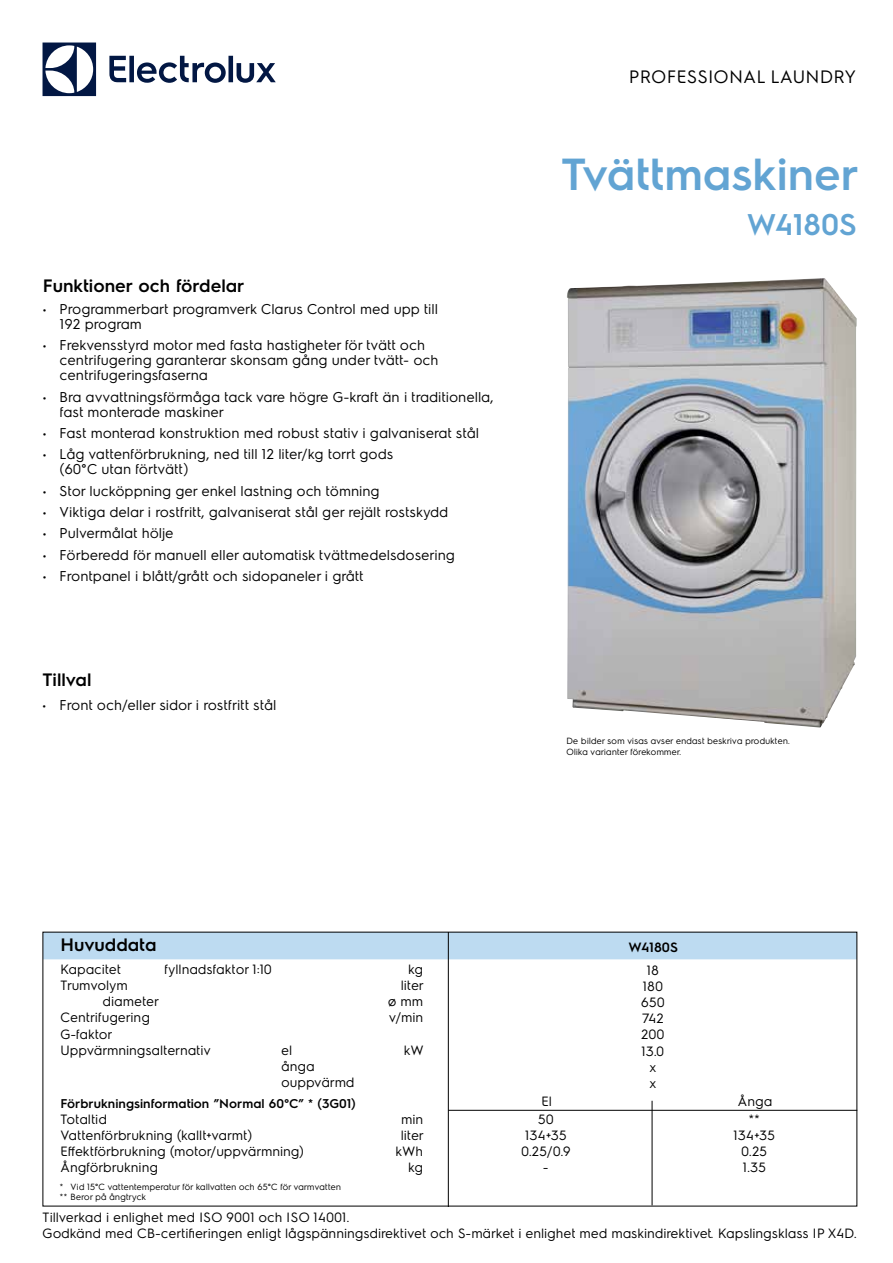
<style>
.page{position:relative;width:893px;height:1263px;background:#fff}
.page>*{position:absolute;margin:0;border:0;box-sizing:border-box;transform-origin:0 0}
.t1{font:600 45px "Electrolux Sans";color:#62a4d3}
.t2{font:600 30px "Electrolux Sans";color:#62a4d3}
.t3{font:600 18px "Electrolux Sans";color:#000}
.t4{font:18px "Electrolux Sans";color:#000}
.t5{font:14.25px/15px "Electrolux Sans";color:#000}
.t6{font:13.5px/16.2px "Electrolux Sans";color:#000}
.t7{font:600 13.5px "Electrolux Sans";color:#000}
.t8{font:600 12.75px "Electrolux Sans";color:#000}
.t9{font:9px/9.9px "Electrolux Sans";color:#000}
</style>
<div class="page">
<svg style="left:43px;top:43px;width:53px;height:53px"></svg>
<svg style="left:109px;top:56px;width:167px;height:27px"></svg>
<div style="left:45px;top:934px;width:810px;height:25px;background:#bddbf1"></div>
<hr style="left:448px;top:932px;width:1px;height:274px;background:#000">
<img style="left:567px;top:278px;width:290px;height:449px">
<hr style="left:448px;top:1110px;width:409px;height:1px;background:#000">
<hr style="left:652px;top:1101px;width:1px;height:104px;background:#000">
<p class="t4" style="left:629px;top:64px;width:229px">PROFESSIONAL LAUNDRY</p>
<p class="t3" style="left:43px;top:273px;width:203px">Funktioner och fördelar</p>
<p class="t5" style="left:60px;top:300px;width:380px;text-indent:-17px">• Programmerbart programverk Clarus Control med upp till<br>192 program</p>
<p class="t5" style="left:60px;top:337px;width:380px;text-indent:-17px">• Frekvensstyrd motor med fasta hastigheter för tvätt och centrifugering garanterar skonsam gång under tvätt- och centrifugeringsfaserna</p>
<p class="t5" style="left:60px;top:388px;width:435px;text-indent:-17px">• Bra avvattningsförmåga tack vare högre G-kraft än i traditionella, fast monterade maskiner</p>
<p class="t5" style="left:43px;top:424px;width:438px">• Fast monterad konstruktion med robust stativ i galvaniserat stål</p>
<p class="t5" style="left:60px;top:446px;width:335px;text-indent:-17px">• Låg vattenförbrukning, ned till 12 liter/kg torrt gods (60°C utan förtvätt)</p>
<p class="t5" style="left:43px;top:482px;width:338px">• Stor lucköppning ger enkel lastning och tömning</p>
<p class="t5" style="left:43px;top:504px;width:407px">• Viktiga delar i rostfritt, galvaniserat stål ger rejält rostskydd</p>
<p class="t5" style="left:43px;top:525px;width:133px">• Pulvermålat hölje</p>
<p class="t5" style="left:43px;top:546px;width:414px">• Förberedd för manuell eller automatisk tvättmedelsdosering</p>
<p class="t5" style="left:43px;top:568px;width:323px">• Frontpanel i blått/grått och sidopaneler i grått</p>
<p class="t3" style="left:43px;top:667px;width:50px">Tillval</p>
<p class="t5" style="left:43px;top:696px;width:236px">• Front och/eller sidor i rostfritt stål</p>
<h1 class="t1" style="left:561px;top:143px;width:300px">Tvättmaskiner</h1>
<h2 class="t2" style="left:747px;top:204px;width:111px">W4180S</h2>
<p class="t9" style="left:566px;top:735px;width:225px;line-height:10.8px">De bilder som visas avser endast beskriva produkten.<br>Olika varianter förekommer.</p>
<p class="t3" style="left:60px;top:932px;width:98px">Huvuddata</p>
<p class="t6" style="left:60px;top:960px;width:63px">Kapacitet</p>
<p class="t6" style="left:165px;top:960px;width:109px">fyllnadsfaktor 1:10</p>
<p class="t6" style="left:408px;top:960px;width:16px">kg</p>
<p class="t6" style="left:60px;top:976px;width:69px">Trumvolym</p>
<p class="t6" style="left:401px;top:976px;width:24px">liter</p>
<p class="t6" style="left:103px;top:992px;width:58px">diameter</p>
<p class="t6" style="left:388px;top:992px;width:37px">ø mm</p>
<p class="t6" style="left:60px;top:1009px;width:91px">Centrifugering</p>
<p class="t6" style="left:389px;top:1009px;width:36px">v/min</p>
<p class="t6" style="left:60px;top:1025px;width:152px">G-faktor<br>Uppvärmningsalternativ</p>
<p class="t6" style="left:281px;top:1041px;width:13px">el</p>
<p class="t6" style="left:404px;top:1041px;width:21px">kW</p>
<p class="t6" style="left:281px;top:1057px;width:75px">ånga ouppvärmd</p>
<p class="t8" style="left:60px;top:1094px;width:297px">Förbrukningsinformation ”Normal 60°C” * (3G01)</p>
<p class="t6" style="left:60px;top:1110px;width:48px">Totaltid</p>
<p class="t6" style="left:401px;top:1110px;width:24px">min</p>
<p class="t6" style="left:60px;top:1126px;width:194px">Vattenförbrukning (kallt+varmt)</p>
<p class="t6" style="left:401px;top:1126px;width:24px">liter</p>
<p class="t6" style="left:60px;top:1142px;width:245px">Effektförbrukning (motor/uppvärmning)</p>
<p class="t6" style="left:396px;top:1142px;width:29px">kWh</p>
<p class="t6" style="left:60px;top:1159px;width:99px">Ångförbrukning</p>
<p class="t6" style="left:408px;top:1159px;width:16px">kg</p>
<p class="t9" style="left:60px;top:1181px;width:283px">* Vid 15°C vattentemperatur för kallvatten och 65°C för varmvatten ** Beror på ångtryck</p>
<p class="t7" style="left:628px;top:938px;width:51px">W4180S</p>
<p class="t6" style="left:641px;top:961px;width:25px;text-align:center">18<br>180<br>650<br>742<br>200<br>13.0 x<br>x</p>
<p class="t6" style="left:541px;top:1093px;width:12px">El</p>
<p class="t6" style="left:738px;top:1093px;width:36px">Ånga</p>
<p class="t6" style="left:538px;top:1110px;width:17px">50</p>
<p class="t6" style="left:749px;top:1110px;width:13px">**</p>
<p class="t6" style="left:525px;top:1126px;width:43px">134+35</p>
<p class="t6" style="left:734px;top:1126px;width:43px">134+35</p>
<p class="t6" style="left:521px;top:1142px;width:51px">0.25/0.9</p>
<p class="t6" style="left:741px;top:1142px;width:28px">0.25</p>
<p class="t6" style="left:543px;top:1159px;width:7px">-</p>
<p class="t6" style="left:743px;top:1159px;width:25px">1.35</p>
<p class="t6" style="left:43px;top:1208px;width:816px">Tillverkad i enlighet med ISO 9001 och ISO 14001.<br>Godkänd med CB-certifieringen enligt lågspänningsdirektivet och S-märket i enlighet med maskindirektivet. Kapslingsklass IP X4D.</p>
</div>
